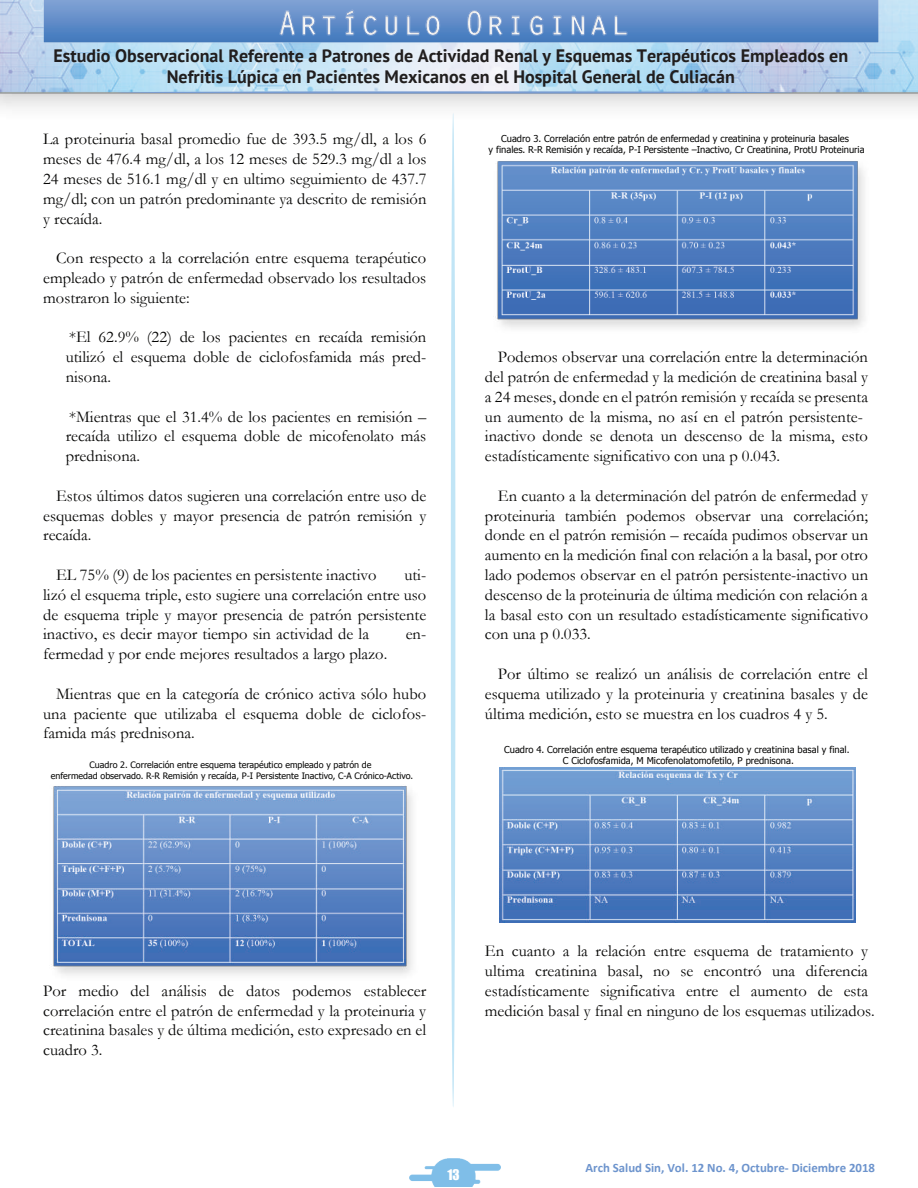
<style>
.page{position:relative;width:918px;height:1188px;background:#fff}
.page>*{position:absolute;margin:0;border:0;box-sizing:border-box;transform-origin:0 0}
.t1{font:700 18px/21.6px "PT Sans";color:#211e1e;text-align:center}
.t2{font:16.5px/19.8px "Garamond";color:#050504;text-align:justify}
.t3{font:13.5px "Impact";color:#fff}
.t4{font:700 12.75px "Calibri";color:#6d94cd}
.t5{font:9.45px/11.4px "Tahoma";color:#050504;text-align:center}
.t6{font:8.85px/10.6px "Tahoma";color:#050504;text-align:center}
</style>
<div class="page">
<img style="left:0;top:0;width:918px;height:124px">
<img style="left:53px;top:786px;width:360px;height:189px">
<img style="left:497px;top:161px;width:368px;height:167px">
<img style="left:500px;top:768px;width:356px;height:155px">
<hr style="left:451px;top:113px;width:4px;height:995px;background:#c1e5f6;border-radius:50%">
<img style="left:44px;top:0;width:835px;height:43px">
<img style="left:279px;top:9px;width:348px;height:27px">
<img style="left:409px;top:1158px;width:91px;height:29px">
<hr style="left:117px;top:91px;width:677px;height:3px;background:#789bd0;border-radius:50%">
<p class="t1" style="left:53px;top:44px;width:796px">Estudio Observacional Referente a Patrones de Actividad Renal y Esquemas Terapéuticos Empleados en<br>Nefritis Lúpica en Pacientes Mexicanos en el Hospital General de Culiacán</p>
<p class="t2" style="left:43px;top:129px;width:385px">La proteinuria basal promedio fue de 393.5 mg/dl, a los 6 meses de 476.4 mg/dl, a los 12 meses de 529.3 mg/dl a los 24 meses de 516.1 mg/dl y en ultimo seguimiento de 437.7 mg/dl; con un patrón predominante ya descrito de remisión y recaída.</p>
<p class="t2" style="left:43px;top:248px;width:385px;text-indent:13px">Con respecto a la correlación entre esquema terapéutico empleado y patrón de enfermedad observado los resultados mostraron lo siguiente:</p>
<p class="t2" style="left:66px;top:327px;width:362px">*El 62.9% (22) de los pacientes en recaída remisión utilizó el esquema doble de ciclofosfamida más pred&shy;nisona.</p>
<p class="t2" style="left:66px;top:406px;width:362px">*Mientras que el 31.4% de los pacientes en remisión – recaída utilizo el esquema doble de micofenolato más prednisona.</p>
<p class="t2" style="left:43px;top:485px;width:385px;text-indent:13px">Estos últimos datos sugieren una correlación entre uso de esquemas dobles y mayor presencia de patrón remisión y recaída.</p>
<p class="t2" style="left:56px;top:565px;width:322px">EL 75% (9) de los pacientes en persistente inactivo</p>
<p class="t2" style="left:43px;top:565px;width:385px;text-indent:361px">uti&shy;lizó el esquema triple, esto sugiere una correlación entre uso de esquema triple y mayor presencia de patrón persistente inactivo, es decir mayor tiempo sin actividad de la</p>
<p class="t2" style="left:406px;top:624px;width:22px">en-</p>
<p class="t2" style="left:43px;top:644px;width:346px">fermedad y por ende mejores resultados a largo plazo.</p>
<p class="t2" style="left:43px;top:683px;width:385px;text-indent:13px">Mientras que en la categoría de crónico activa sólo hubo una paciente que utilizaba el esquema doble de ciclofos&shy;famida más prednisona.</p>
<p class="t6" style="left:51px;top:759px;width:364px">Cuadro 2. Correlación entre esquema terapéutico empleado y patrón de<br>enfermedad observado. R-R Remisión y recaída, P-I Persistente Inactivo, C-A Crónico-Activo.</p>
<p class="t5" style="left:489px;top:132px;width:378px">Cuadro 3. Correlación entre patrón de enfermedad y creatinina y proteinuria basales<br>y finales. R-R Remisión y recaída, P-I Persistente –Inactivo, Cr Creatinina, ProtU Proteinuria</p>
<p class="t2" style="left:485px;top:347px;width:385px;text-align:left;text-indent:13px">Podemos observar una correlación entre la determinación del patrón de enfermedad y la medición de creatinina basal y a 24 meses, donde en el patrón remisión y recaída se presenta un aumento de la misma, no así en el patrón persistente&shy;inactivo donde se denota un descenso de la misma, esto estadísticamente significativo con una p 0.043.</p>
<p class="t2" style="left:485px;top:485px;width:385px;text-indent:13px">En cuanto a la determinación del patrón de enfermedad y proteinuria también podemos observar una correlación; donde en el patrón remisión – recaída pudimos observar un aumento en la medición final con relación a la basal, por otro lado podemos observar en el patrón persistente-inactivo un descenso de la proteinuria de última medición con relación a la basal esto con un resultado estadísticamente significativo con una p 0.033.</p>
<p class="t2" style="left:485px;top:664px;width:385px;text-indent:13px">Por último se realizó un análisis de correlación entre el esquema utilizado y la proteinuria y creatinina basales y de última medición, esto se muestra en los cuadros 4 y 5.</p>
<p class="t5" style="left:504px;top:743px;width:347px">Cuadro 4. Correlación entre esquema terapéutico utilizado y creatinina basal y final.<br>C Ciclofosfamida, M Micofenolatomofetilo, P prednisona.</p>
<p class="t2" style="left:43px;top:980px;width:385px">Por medio del análisis de datos podemos establecer correlación entre el patrón de enfermedad y la proteinuria y creatinina basales y de última medición, esto expresado en el cuadro 3.</p>
<p class="t2" style="left:485px;top:941px;width:391px;text-align:left">En cuanto a la relación entre esquema de tratamiento y ultima creatinina basal, no se encontró una diferencia estadísticamente significativa entre el aumento de esta medición basal y final en ninguno de los esquemas utilizados.</p>
<p class="t3" style="left:447px;top:1164px;width:14px">13</p>
<p class="t4" style="left:585px;top:1159px;width:291px">Arch Salud Sin, Vol. 12 No. 4, Octubre- Diciembre 2018</p>
</div>
